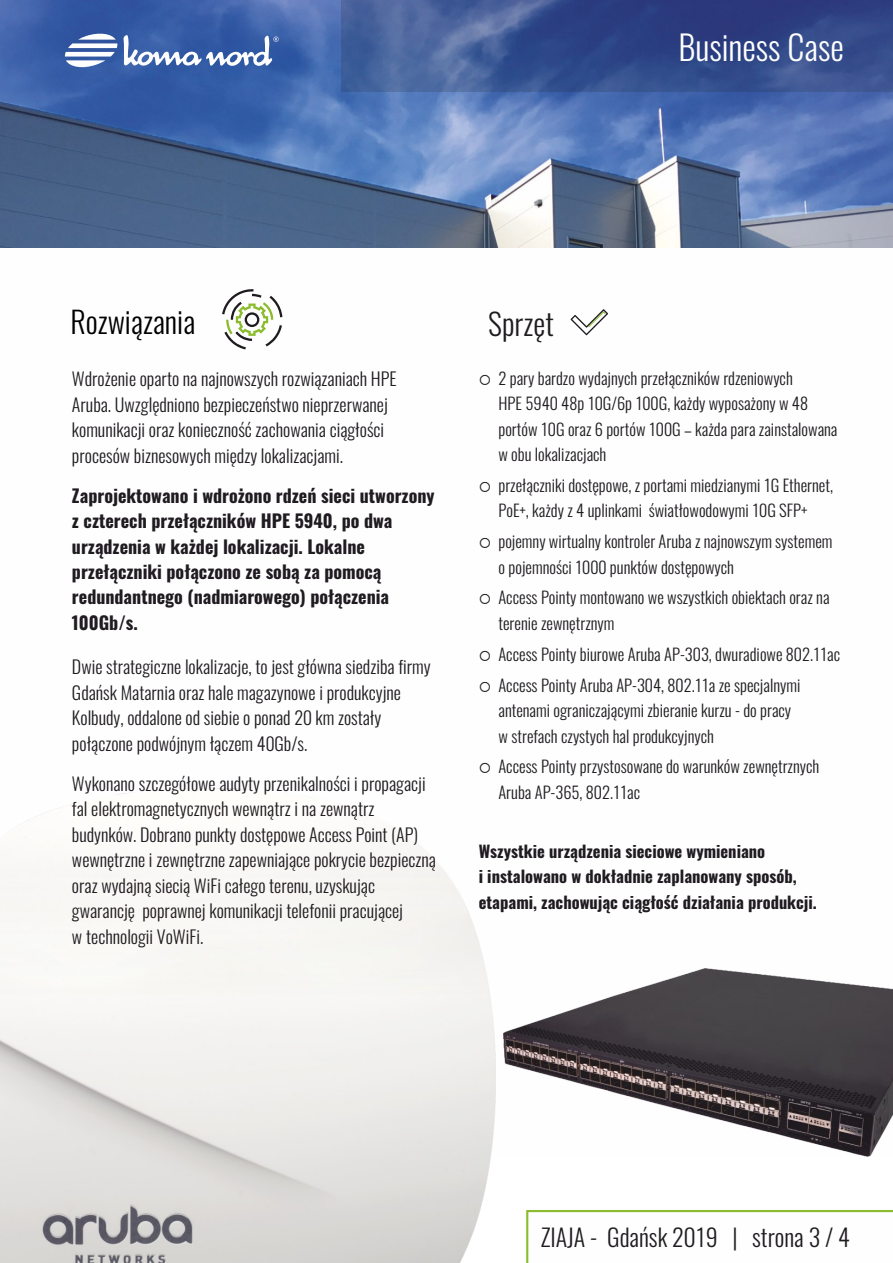
<style>
.page{position:relative;width:893px;height:1263px;background:#fff}
.page>*{position:absolute;margin:0;border:0;box-sizing:border-box;transform-origin:0 0}
.t1{font:300 34.05px "Oswald";color:#fefefe}
.t2{font:300 30px "Oswald";color:#000}
.t3{font:300 30px "Oswald";color:#1f1b20}
.t4{font:300 24px "Oswald";color:#1f1b20}
.t5{font:300 18px/25.5px "Oswald";color:#1f1b20}
.t6{font:700 18px/25.5px "Oswald";color:#1f1b20}
.t7{font:300 16.5px/25.5px "Oswald";color:#1f1b20}
.t8{font:700 16.5px/25.5px "Oswald";color:#1f1b20}
</style>
<div class="page">
<img style="left:0;top:0;width:893px;height:248px">
<div style="left:341px;top:0;width:552px;height:92px;background:#1f1b20;opacity:.17"></div>
<svg style="left:65px;top:32px;width:53px;height:37px"></svg>
<svg style="left:124px;top:34px;width:155px;height:32px"></svg>
<img style="left:0;top:789px;width:495px;height:474px">
<svg style="left:526px;top:1210px;width:367px;height:53px"></svg>
<svg style="left:570px;top:309px;width:38px;height:26px"></svg>
<img style="left:504px;top:968px;width:389px;height:188px">
<svg style="left:222px;top:289px;width:60px;height:60px"></svg>
<h1 class="t1" style="left:678px;top:24px;width:167px">Business Case</h1>
<h2 class="t2" style="left:70px;top:302px;width:126px">Rozwiązania</h2>
<p class="t5" style="left:72px;top:366px;width:326px">Wdrożenie oparto na najnowszych rozwiązaniach HPE Aruba. Uwzględniono bezpieczeństwo nieprzerwanej komunikacji oraz konieczność zachowania ciągłości procesów biznesowych między lokalizacjami.</p>
<p class="t6" style="left:72px;top:482px;width:364px">Zaprojektowano i wdrożono rdzeń sieci utworzony z czterech przełączników HPE 5940, po dwa urządzenia w każdej lokalizacji. Lokalne przełączniki połączono ze sobą za pomocą redundantnego (nadmiarowego) połączenia 100Gb/s.</p>
<p class="t5" style="left:72px;top:654px;width:360px">Dwie strategiczne lokalizacje, to jest główna siedziba firmy Gdańsk Matarnia oraz hale magazynowe i produkcyjne Kolbudy, oddalone od siebie o ponad 20 km zostały połączone podwójnym łączem 40Gb/s.</p>
<p class="t5" style="left:72px;top:770px;width:366px">Wykonano szczegółowe audyty przenikalności i propagacji fal elektromagnetycznych wewnątrz i na zewnątrz budynków. Dobrano punkty dostępowe Access Point (AP) wewnętrzne i zewnętrzne zapewniające pokrycie bezpieczną oraz wydajną siecią WiFi całego terenu, uzyskując gwarancję poprawnej komunikacji telefonii pracującej<br>w technologii VoWiFi.</p>
<h2 class="t3" style="left:488px;top:303px;width:67px">Sprzęt</h2>
<p class="t7" style="left:498px;top:365px;width:341px">2 pary bardzo wydajnych przełączników rdzeniowych<br>HPE 5940 48p 10G/6p 100G, każdy wyposażony w 48 portów 10G oraz 6 portów 100G – każda para zainstalowana w obu lokalizacjach</p>
<p class="t7" style="left:498px;top:472px;width:336px">przełączniki dostępowe, z portami miedzianymi 1G Ethernet,<br>PoE+, każdy z 4 uplinkami światłowodowymi 10G SFP+</p>
<p class="t7" style="left:498px;top:529px;width:336px">pojemny wirtualny kontroler Aruba z najnowszym systemem o pojemności 1000 punktów dostępowych</p>
<p class="t7" style="left:498px;top:585px;width:333px">Access Pointy montowano we wszystkich obiektach oraz na terenie zewnętrznym</p>
<p class="t7" style="left:498px;top:638px;width:343px;line-height:30.9px">Access Pointy biurowe Aruba AP-303, dwuradiowe 802.11ac<br>Access Pointy Aruba AP-304, 802.11a ze specjalnymi</p>
<p class="t7" style="left:498px;top:697px;width:294px">antenami ograniczającymi zbieranie kurzu - do pracy w strefach czystych hal produkcyjnych</p>
<p class="t7" style="left:498px;top:754px;width:322px">Access Pointy przystosowane do warunków zewnętrznych<br>Aruba AP-365, 802.11ac</p>
<p class="t8" style="left:479px;top:837px;width:340px">Wszystkie urządzenia sieciowe wymieniano<br>i instalowano w dokładnie zaplanowany sposób, etapami, zachowując ciągłość działania produkcji.</p>
<h3 class="t4" style="left:541px;top:1221px;width:311px">ZIAJA - Gdańsk 2019 | strona 3 / 4</h3>
</div>
